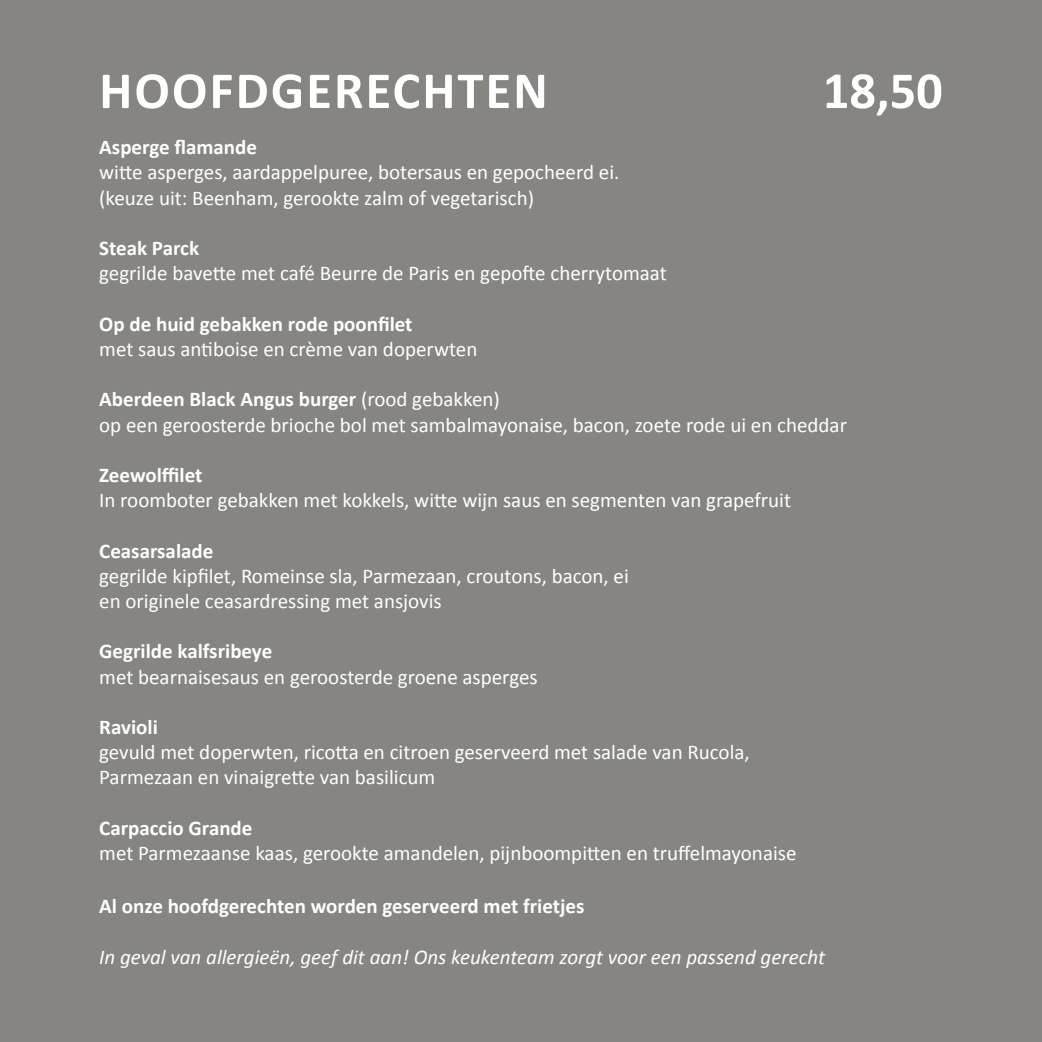
<style>
.page{position:relative;width:1042px;height:1042px;background:#868582}
.page>*{position:absolute;margin:0;border:0;box-sizing:border-box;transform-origin:0 0}
.t1{font:700 52.5px "Calibri";letter-spacing:.04em;color:#fff}
.t2{font:21px/25.2px "Calibri";color:#fff}
.t3{font:700 21px "Calibri";color:#fff}
.t4{font:italic 21px "Calibri";color:#fff}
.s1{font-weight:700}
</style>
<div class="page">
<h1 class="t1" style="left:99px;top:57px;width:450px">HOOFDGERECHTEN</h1>
<h1 class="t1" style="left:823px;top:57px;width:121px">18,50</h1>
<p class="t3" style="left:99px;top:134px;width:159px">Asperge flamande</p>
<p class="t2" style="left:99px;top:160px;width:522px">witte asperges, aardappelpuree, botersaus en gepocheerd ei. (keuze uit: Beenham, gerookte zalm of vegetarisch)</p>
<p class="t3" style="left:99px;top:235px;width:101px">Steak Parck</p>
<p class="t2" style="left:99px;top:261px;width:569px">gegrilde bavette met café Beurre de Paris en gepofte cherrytomaat</p>
<p class="t3" style="left:99px;top:310px;width:315px">Op de huid gebakken rode poonfilet</p>
<p class="t2" style="left:99px;top:336px;width:380px">met saus antiboise en crème van doperwten</p>
<p class="t2" style="left:99px;top:387px;width:749px"><span class="s1">Aberdeen Black Angus burger</span> (rood gebakken)<br>op een geroosterde brioche bol met sambalmayonaise, bacon, zoete rode ui en cheddar</p>
<p class="t3" style="left:99px;top:461px;width:105px">Zeewolffilet</p>
<p class="t2" style="left:99px;top:488px;width:693px">In roomboter gebakken met kokkels, witte wijn saus en segmenten van grapefruit</p>
<p class="t3" style="left:99px;top:537px;width:116px">Ceasarsalade</p>
<p class="t2" style="left:99px;top:563px;width:531px">gegrilde kipfilet, Romeinse sla, Parmezaan, croutons, bacon, ei en originele ceasardressing met ansjovis</p>
<p class="t3" style="left:99px;top:638px;width:174px">Gegrilde kalfsribeye</p>
<p class="t2" style="left:99px;top:664px;width:440px">met bearnaisesaus en geroosterde groene asperges</p>
<p class="t3" style="left:99px;top:713px;width:60px">Ravioli</p>
<p class="t2" style="left:99px;top:740px;width:652px">gevuld met doperwten, ricotta en citroen geserveerd met salade van Rucola,<br>Parmezaan en vinaigrette van basilicum</p>
<p class="t3" style="left:99px;top:814px;width:155px">Carpaccio Grande</p>
<p class="t2" style="left:99px;top:840px;width:699px">met Parmezaanse kaas, gerookte amandelen, pijnboompitten en truffelmayonaise</p>
<p class="t3" style="left:99px;top:893px;width:487px">Al onze hoofdgerechten worden geserveerd met frietjes</p>
<p class="t4" style="left:99px;top:942px;width:727px">In geval van allergieën, geef dit aan! Ons keukenteam zorgt voor een passend gerecht</p>
</div>
